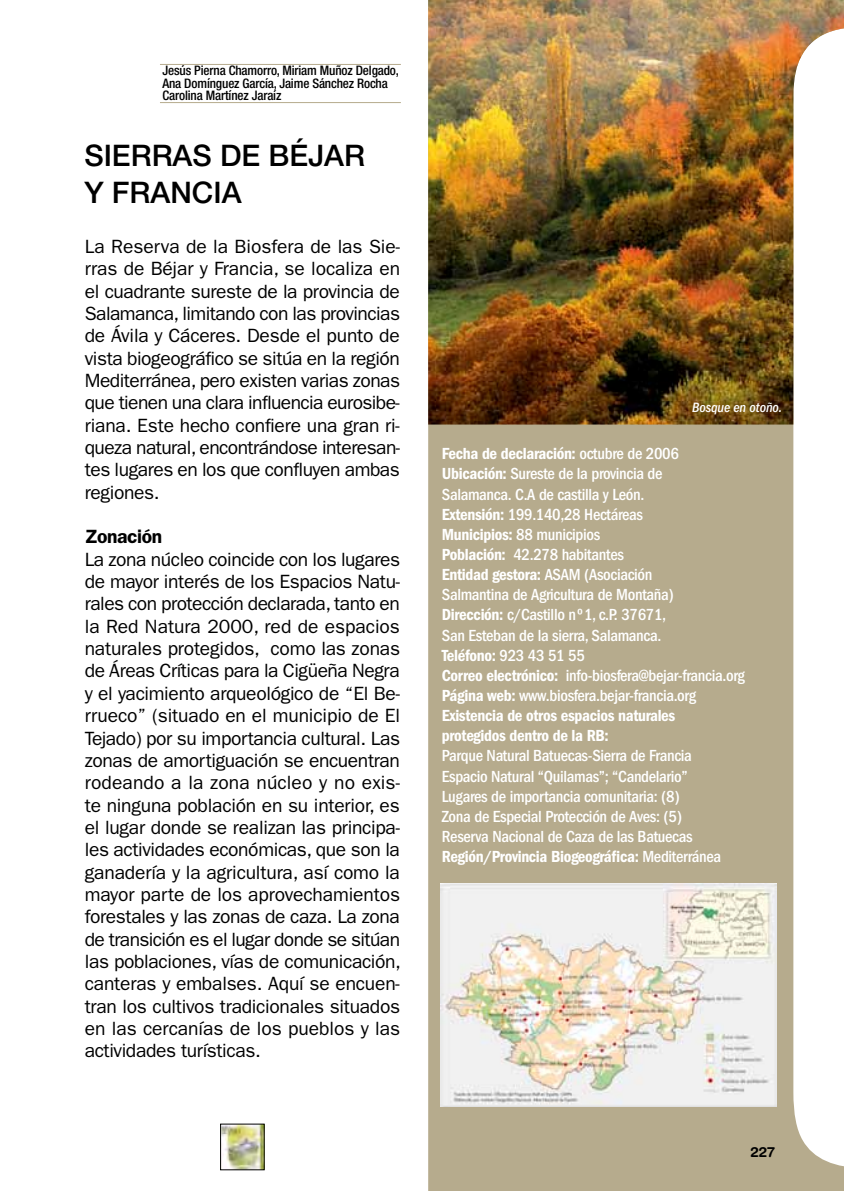
<style>
.page{position:relative;width:844px;height:1191px;background:#fff}
.page>*{position:absolute;margin:0;border:0;box-sizing:border-box;transform-origin:0 0}
.t1{font:500 29.75px/36.8px "Helvetica Neue LT Std";color:#000}
.t2{font:19.25px/22.4px "ITC Franklin Gothic Std";letter-spacing:-.02em;color:#000;text-align:justify}
.t3{font:500 condensed 16.62px/20.1px "ITC Franklin Gothic Std";letter-spacing:-.02em;color:#fff}
.t4{font:italic 500 condensed 14px "ITC Franklin Gothic Std";letter-spacing:-.01em;color:#fff}
.t5{font:700 14px "Helvetica Rounded LT Std";color:#000}
.t6{font:500 condensed 13.12px/12.6px "Helvetica Neue LT Std";letter-spacing:-.01em;color:#000}
.s1{font-weight:600}
.s2{font-family:"ITC Franklin Gothic Std Dm Cd";font-weight:400;font-stretch:normal}
</style>
<div class="page">
<svg style="left:428px;top:424px;width:415px;height:767px;background:#c1b89e"></svg>
<img style="left:428px;top:0;width:415px;height:424px">
<img style="left:440px;top:883px;width:335px;height:223px">
<hr style="left:160px;top:64px;width:241px;height:1px;background:#b6ab8d">
<hr style="left:160px;top:102px;width:241px;height:1px;background:#b6ab8d">
<img style="left:222px;top:1126px;width:40px;height:41px">
<p class="t6" style="left:162px;top:64px;width:238px">Jesús Pierna Chamorro, Miriam Muñoz Delgado,<br>Ana Domínguez García, Jaime Sánchez Rocha<br>Carolina Martínez Jaraíz</p>
<p class="t1" style="left:84px;top:137px;width:279px;text-indent:88px">AS DE BÉJAR<br>Y FRANCIA</p>
<p class="t2" style="left:85px;top:235px;width:317px">La Reserva de la Biosfera de las Sie&shy;rras de Béjar y Francia, se localiza en el cuadrante sureste de la provincia de Salamanca, limitando con las provincias de Ávila y Cáceres. Desde el punto de vista biogeográfico se sitúa en la región Mediterránea, pero existen varias zonas que tienen una clara influencia eurosibe&shy;riana. Este hecho confiere una gran ri&shy;queza natural, encontrándose interesan&shy;tes lugares en los que confluyen ambas regiones.</p>
<p class="t2" style="left:85px;top:526px;width:317px;text-align:left"><span class="s1">Zonación<br></span>La zona núcleo coincide con los lugares de mayor interés de los Espacios Natu&shy;rales con protección declarada, tanto en la Red Natura 2000, red de espacios naturales protegidos, como las zonas de Áreas Críticas para la Cigüeña Negra y el yacimiento arqueológico de “El Be&shy;rrueco” (situado en el municipio de El Tejado) por su importancia cultural. Las zonas de amortiguación se encuentran rodeando a la zona núcleo y no exis&shy;te ninguna población en su interior, es el lugar donde se realizan las principa&shy;les actividades económicas, que son la ganadería y la agricultura, así como la mayor parte de los aprovechamientos forestales y las zonas de caza. La zona de transición es el lugar donde se sitúan las poblaciones, vías de comunicación, canteras y embalses. Aquí se encuen&shy;tran los cultivos tradicionales situados en las cercanías de los pueblos y las actividades turísticas.</p>
<p class="t1" style="left:84px;top:137px;width:19px">SIERR</p>
<p class="t4" style="left:692px;top:399px;width:92px">Bosque en otoño.</p>
<p class="t3" style="left:441px;top:444px;width:238px"><span class="s2">Fecha de declaración:</span> octubre de 2006<br><span class="s2">Ubicación:</span> Sureste de la provincia de<br>Salamanca. C.A de castilla y León.<br><span class="s2">Extensión:</span> 199.140,28 Hectáreas<br><span class="s2">Municipios:</span> 88 municipios<br><span class="s2">Población:</span> 42.278 habitantes<br><span class="s2">Entidad gestora:</span> asam</p>
<p class="t3" style="left:441px;top:564px;width:304px;text-indent:142px">(Asociación<br>Salmantina de Agricultura de Montaña)<br><span class="s2">Dirección:</span> c/Castillo nº1, c.P. 37671,<br>San Esteban de la sierra, Salamanca.<br><span class="s2">Teléfono:</span> 923 43 51 55<br><span class="s2">Correo electrónico:</span> info-biosfera@bejar-francia.org <span class="s2">Página web:</span> www.biosfera.bejar-francia.org <span class="s2">Existencia de otros espacios naturales<br>protegidos dentro de la RB:<br></span>Parque Natural Batuecas-Sierra de Francia<br>Espacio Natural “Quilamas”; “Candelario”<br>Lugares de importancia comunitaria: (8)<br>Zona de Especial Protección de Aves: (5)<br>Reserva Nacional de Caza de las Batuecas <span class="s2">Región/Provincia Biogeográfica:</span> Mediterránea</p>
<p class="t5" style="left:750px;top:1143px;width:26px">227</p>
</div>
